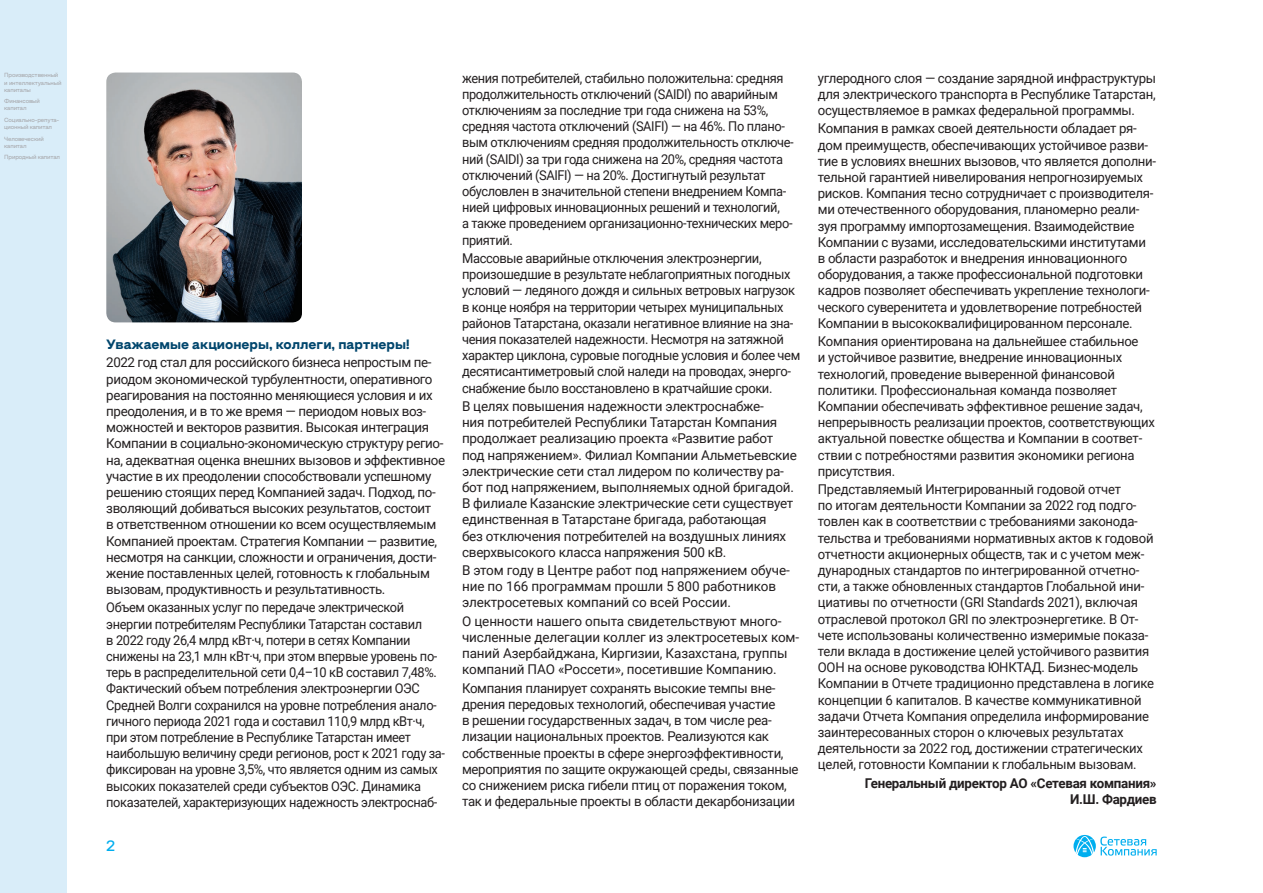
<style>
.page{position:relative;width:1263px;height:893px;background:#fff}
.page>*{position:absolute;margin:0;border:0;box-sizing:border-box;transform-origin:0 0}
.t1{font:500 15px "Steppe";color:#00aeef}
.Текст{font:13.5px/16.2px "Roboto";letter-spacing:-.025em;color:#231f20}
.Текст-2{font:13.5px/16.2px "Roboto";letter-spacing:-.025em;color:#231f20;scale:.95 1}
.Текст-3{font:13.5px/16.2px "Roboto";letter-spacing:-.025em;color:#231f20;scale:.96 1}
.Текст-4{font:700 13.5px/16.2px "Roboto";letter-spacing:-.02em;color:#231f20;text-align:right}
.Подзаголовок{font:800 13.5px "Steppe";color:#01466d}
.t2{font:500 6px/7.2px "Steppe";letter-spacing:-.03em;color:#a8a9ad;scale:.94 1}
</style>
<div class="page">
<div style="left:0;top:0;width:67px;height:893px;background:#d9edf9"></div>
<svg style="left:1073px;top:835px;width:84px;height:22px"></svg>
<img style="left:106px;top:73px;width:196px;height:249px">
<p class="t2" style="left:4px;top:72px;width:63px">Производственный и интеллектуальный капиталы</p>
<p class="t2" style="left:4px;top:98px;width:40px">Финансовый капитал</p>
<p class="t2" style="left:4px;top:116px;width:60px">Социально-репута&shy;ционный капитал</p>
<p class="t2" style="left:4px;top:135px;width:44px">Человеческий капитал</p>
<p class="t2" style="left:4px;top:154px;width:61px">Природный капитал</p>
<p class="Подзаголовок" style="left:106px;top:336px;width:305px">Уважаемые акционеры, коллеги, партнеры!</p>
<p class="Текст" style="left:106px;top:354px;width:340px">2022 год стал для российского бизнеса непростым пе&shy;риодом экономической турбулентности, оперативного реагирования на постоянно меняющиеся условия и их преодоления, и в то же время — периодом новых воз&shy;можностей и векторов развития. Высокая интеграция Компании в социально-экономическую структуру регио&shy;на, адекватная оценка внешних вызовов и эффективное участие в их преодолении способствовали успешному решению стоящих перед Компанией задач. Подход, по&shy;зволяющий добиваться высоких результатов, состоит<br>в ответственном отношении ко всем осуществляемым Компанией проектам. Стратегия Компании — развитие, несмотря на санкции, сложности и ограничения, дости&shy;жение поставленных целей, готовность к глобальным вызовам, продуктивность и результативность.</p>
<p class="Текст-2" style="left:106px;top:599px;width:358px">Объем оказанных услуг по передаче электрической энергии потребителям Республики Татарстан составил<br>в 2022 году 26,4 млрд кВт·ч, потери в сетях Компании снижены на 23,1 млн кВт·ч, при этом впервые уровень по&shy;терь в распределительной сети 0,4–10 кВ составил 7,48%.<br>Фактический объем потребления электроэнергии ОЭС Средней Волги сохранился на уровне потребления анало&shy;гичного периода 2021 года и составил 110,9 млрд кВт·ч, при этом потребление в Республике Татарстан имеет наибольшую величину среди регионов, рост к 2021 году за&shy;фиксирован на уровне 3,5%, что является одним из самых высоких показателей среди субъектов ОЭС. Динамика показателей, характеризующих надежность электроснаб-</p>
<p class="t1" style="left:106px;top:837px;width:10px">2</p>
<p class="Текст-2" style="left:462px;top:69px;width:351px">жения потребителей, стабильно положительна: средняя продолжительность отключений (SAIDI) по аварийным отключениям за последние три года снижена на 53%, средняя частота отключений (SAIFI) — на 46%. По плано&shy;вым отключениям средняя продолжительность отключе&shy;ний (SAIDI) за три года снижена на 20%, средняя частота отключений (SAIFI) — на 20%. Достигнутый результат обусловлен в значительной степени внедрением Компа&shy;нией цифровых инновационных решений и технологий,<br>а также проведением организационно-технических меро&shy;приятий.</p>
<p class="Текст-3" style="left:462px;top:250px;width:354px">Массовые аварийные отключения электроэнергии, произошедшие в результате неблагоприятных погодных условий — ледяного дождя и сильных ветровых нагрузок в конце ноября на территории четырех муниципальных районов Татарстана, оказали негативное влияние на зна&shy;чения показателей надежности. Несмотря на затяжной характер циклона, суровые погодные условия и более чем десятисантиметровый слой наледи на проводах, энерго&shy;снабжение было восстановлено в кратчайшие сроки.</p>
<p class="Текст" style="left:462px;top:397px;width:336px">В целях повышения надежности электроснабже-<br>ния потребителей Республики Татарстан Компания продолжает реализацию проекта «Развитие работ под напряжением». Филиал Компании Альметьевские электрические сети стал лидером по количеству ра&shy;бот под напряжением, выполняемых одной бригадой.<br>В филиале Казанские электрические сети существует единственная в Татарстане бригада, работающая<br>без отключения потребителей на воздушных линиях сверхвысокого класса напряжения 500 кВ.</p>
<p class="Текст" style="left:462px;top:562px;width:329px">В этом году в Центре работ под напряжением обуче&shy;ние по 166 программам прошли 5 800 работников электросетевых компаний со всей России.</p>
<p class="Текст" style="left:462px;top:612px;width:339px">О ценности нашего опыта свидетельствуют много&shy;численные делегации коллег из электросетевых ком&shy;паний Азербайджана, Киргизии, Казахстана, группы компаний ПАО «Россети», посетившие Компанию.</p>
<p class="Текст" style="left:462px;top:679px;width:338px">Компания планирует сохранять высокие темпы вне&shy;дрения передовых технологий, обеспечивая участие<br>в решении государственных задач, в том числе реа&shy;лизации национальных проектов. Реализуются как собственные проекты в сфере энергоэффективности, мероприятия по защите окружающей среды, связанные со снижением риска гибели птиц от поражения током, так и федеральные проекты в области декарбонизации</p>
<p class="Текст" style="left:818px;top:69px;width:340px;text-align:justify">углеродного слоя — создание зарядной инфраструктуры для электрического транспорта в Республике Татарстан, осуществляемое в рамках федеральной программы.</p>
<p class="Текст" style="left:818px;top:120px;width:340px">Компания в рамках своей деятельности обладает ря&shy;дом преимуществ, обеспечивающих устойчивое разви&shy;тие в условиях внешних вызовов, что является дополни&shy;тельной гарантией нивелирования непрогнозируемых рисков. Компания тесно сотрудничает с производителя&shy;ми отечественного оборудования, планомерно реали&shy;зуя программу импортозамещения. Взаимодействие Компании с вузами, исследовательскими институтами в области разработок и внедрения инновационного оборудования, а также профессиональной подготовки кадров позволяет обеспечивать укрепление технологи&shy;ческого суверенитета и удовлетворение потребностей Компании в высококвалифицированном персонале.</p>
<p class="Текст" style="left:818px;top:333px;width:338px">Компания ориентирована на дальнейшее стабильное<br>и устойчивое развитие, внедрение инновационных технологий, проведение выверенной финансовой политики. Профессиональная команда позволяет Компании обеспечивать эффективное решение задач, непрерывность реализации проектов, соответствующих актуальной повестке общества и Компании в соответ&shy;ствии с потребностями развития экономики региона присутствия.</p>
<p class="Текст" style="left:818px;top:481px;width:338px">Представляемый Интегрированный годовой отчет<br>по итогам деятельности Компании за 2022 год подго&shy;товлен как в соответствии с требованиями законода&shy;тельства и требованиями нормативных актов к годовой отчетности акционерных обществ, так и с учетом меж&shy;дународных стандартов по интегрированной отчетно&shy;сти, а также обновленных стандартов Глобальной ини&shy;циативы по отчетности (GRI Standards 2021), включая отраслевой протокол GRI по электроэнергетике. В От&shy;чете использованы количественно измеримые показа&shy;тели вклада в достижение целей устойчивого развития ООН на основе руководства ЮНКТАД. Бизнес-модель Компании в Отчете традиционно представлена в логике концепции 6 капиталов. В качестве коммуникативной задачи Отчета Компания определила информирование заинтересованных сторон о ключевых результатах деятельности за 2022 год, достижении стратегических целей, готовности Компании к глобальным вызовам.</p>
<p class="Текст-4" style="left:865px;top:774px;width:293px">Генеральный директор АО «Сетевая компания»<br>И.Ш. Фардиев</p>
</div>
